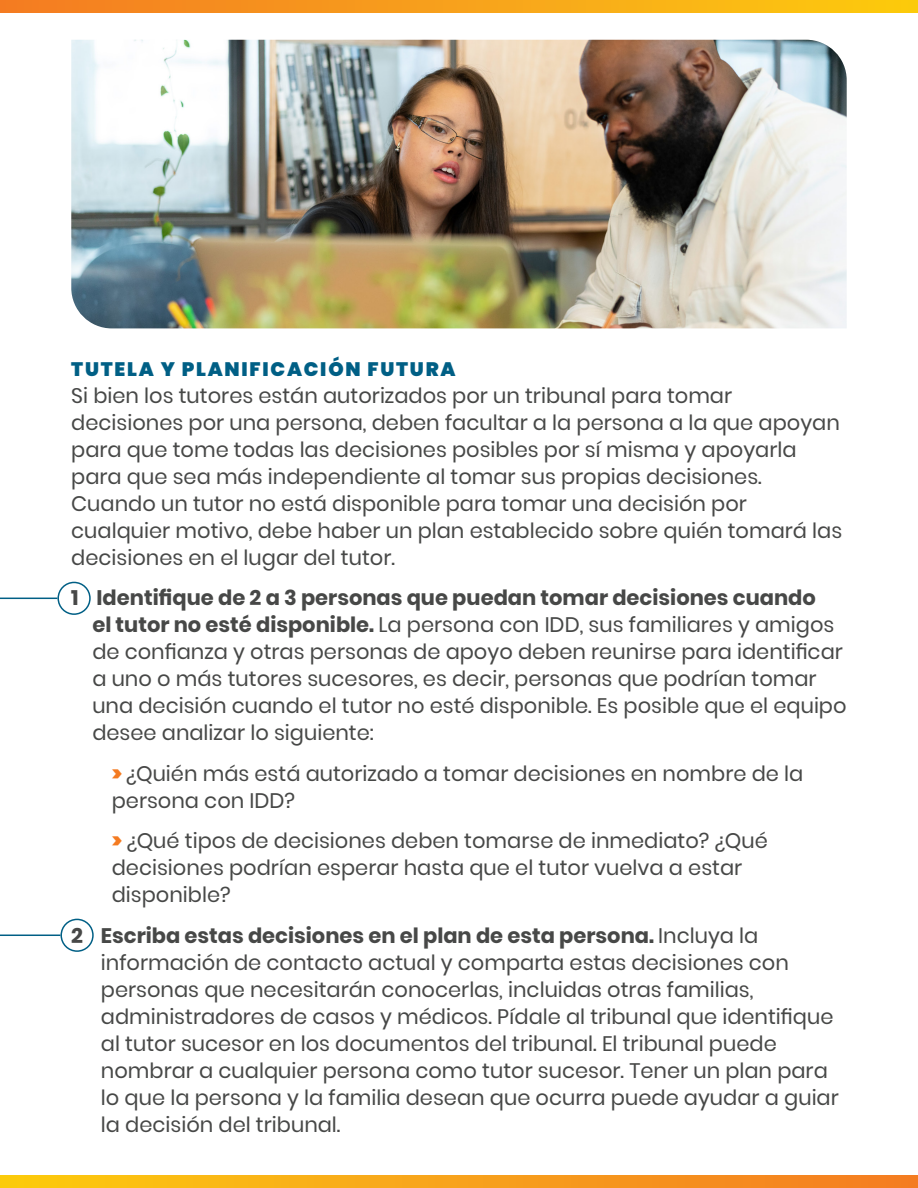
<style>
.page{position:relative;width:918px;height:1188px;background:#fff}
.page>*{position:absolute;margin:0;border:0;box-sizing:border-box;transform-origin:0 0}
.body{font:21px/27px "Poppins";color:#474847}
.small_bullet{font:21px/27px "Poppins";color:#474847}
.myth{font:900 19.5px "Poppins";letter-spacing:.09em;color:#005f85}
.s1{font-weight:700}
.s2{font-weight:900;color:#f47b21}
</style>
<div class="page">
<div style="left:57px;top:582px;width:34px;height:33px;border:2px solid #005f85;border-radius:50%"></div>
<hr style="left:0;top:598px;width:57px;height:1px;background:#005f85">
<div style="left:60px;top:919px;width:34px;height:33px;border:2px solid #005f85;border-radius:50%"></div>
<hr style="left:0;top:935px;width:60px;height:1px;background:#005f85">
<img style="left:71px;top:40px;width:776px;height:288px">
<svg style="left:0;top:0;width:918px;height:13px;background:#f7a219"></svg>
<svg style="left:0;top:1176px;width:918px;height:12px;background:#f7a319"></svg>
<p class="myth" style="left:71px;top:358px;width:386px">TUTELA Y PLANIFICACIÓN FUTURA</p>
<p class="body" style="left:71px;top:382px;width:773px">Si bien los tutores están autorizados por un tribunal para tomar decisiones por una persona, deben facultar a la persona a la que apoyan para que tome todas las decisiones posibles por sí misma y apoyarla para que sea más independiente al tomar sus propias decisiones.<br>Cuando un tutor no está disponible para tomar una decisión por cualquier motivo, debe haber un plan establecido sobre quién tomará las decisiones en el lugar del tutor.</p>
<p class="body" style="left:92px;top:585px;width:756px;text-indent:-21px"><span class="s1">1 Identifique de 2 a 3 personas que puedan tomar decisiones cuando<br>el tutor no esté disponible.</span> La persona con IDD, sus familiares y amigos de confianza y otras personas de apoyo deben reunirse para identificar a uno o más tutores sucesores, es decir, personas que podrían tomar una decisión cuando el tutor no esté disponible. Es posible que el equipo desee analizar lo siguiente:</p>
<p class="small_bullet" style="left:112px;top:760px;width:693px"><span class="s2">&gt;</span> ¿Quién más está autorizado a tomar decisiones en nombre de la persona con IDD?</p>
<p class="small_bullet" style="left:112px;top:828px;width:658px"><span class="s2">&gt;</span> ¿Qué tipos de decisiones deben tomarse de inmediato? ¿Qué decisiones podrían esperar hasta que el tutor vuelva a estar disponible?</p>
<p class="body" style="left:101px;top:922px;width:739px;text-indent:-30px"><span class="s1">2 Escriba estas decisiones en el plan de esta persona.</span> Incluya la información de contacto actual y comparta estas decisiones con personas que necesitarán conocerlas, incluidas otras familias, administradores de casos y médicos. Pídale al tribunal que identifique al tutor sucesor en los documentos del tribunal. El tribunal puede nombrar a cualquier persona como tutor sucesor. Tener un plan para lo que la persona y la familia desean que ocurra puede ayudar a guiar la decisión del tribunal.</p>
</div>
